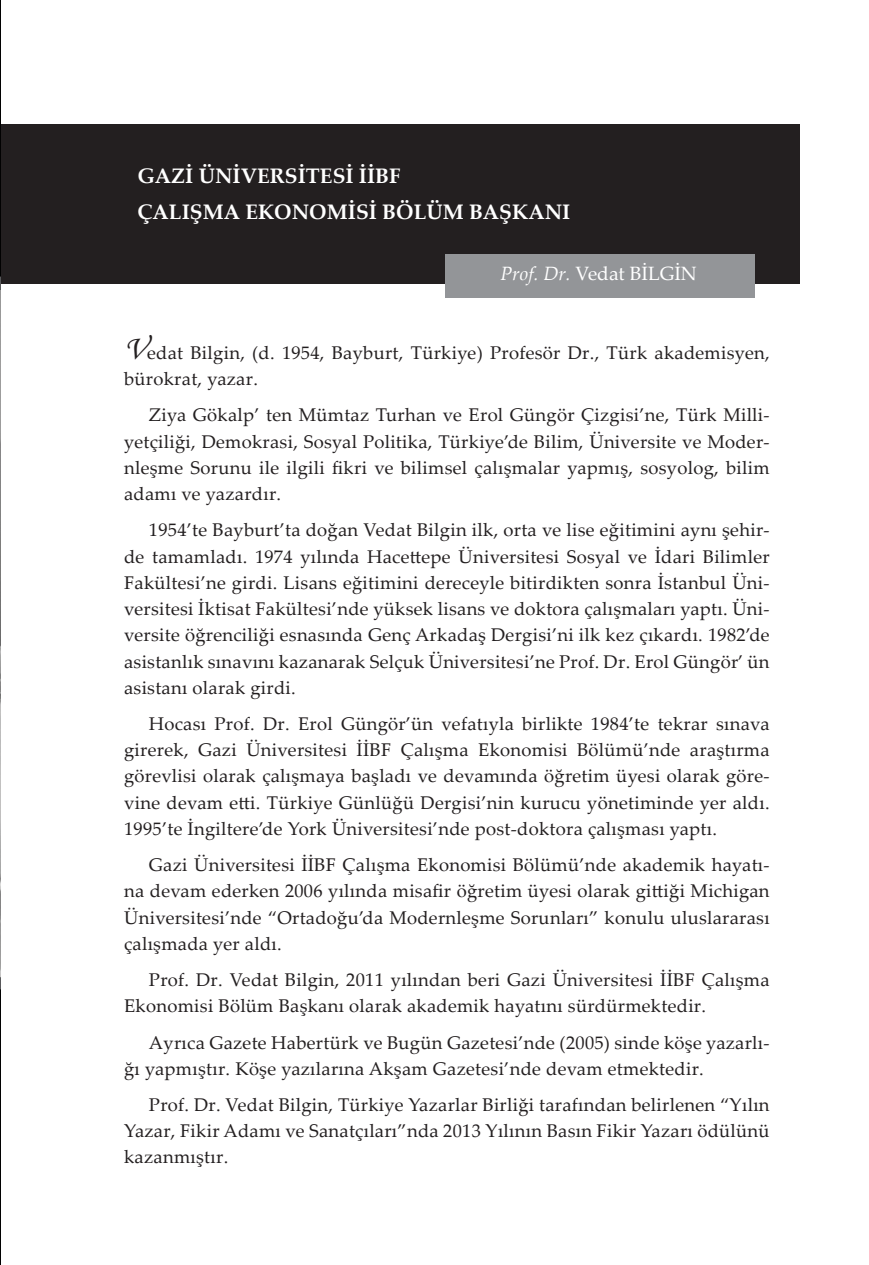
<style>
.page{position:relative;width:869px;height:1265px;background:#fff}
.page>*{position:absolute;margin:0;border:0;box-sizing:border-box;transform-origin:0 0}
.t1{font:700 21px "Palatino Linotype";color:#fff}
.t2{font:19.25px "Palatino Linotype";color:#fff}
.Normal__Web{font:18.38px/26.2px "Palatino Linotype";letter-spacing:.015em;color:#231f20;text-align:justify}
.s1{font-style:italic}
.s2{font-family:"Monotype Corsiva";font-size:35px}
</style>
<div class="page">
<div style="left:0;top:124px;width:799px;height:159px;background:#231f20"></div>
<div style="left:445px;top:254px;width:309px;height:44px;background:#939598"></div>
<img style="left:0;top:0;width:1px;height:1265px">
<p class="t1" style="left:137px;top:161px;width:265px">GAZİ ÜNİVERSİTESİ İİBF</p>
<p class="t1" style="left:137px;top:197px;width:434px">ÇALIŞMA EKONOMİSİ BÖLÜM BAŞKANI</p>
<p class="t2" style="left:500px;top:260px;width:198px"><span class="s1">Prof. Dr.</span> Vedat BİLGİN</p>
<p class="Normal__Web" style="left:124px;top:339px;width:646px"><span class="s2">V</span>edat Bilgin, (d. 1954, Bayburt, Türkiye) Profesör Dr., Türk akademisyen, bürokrat, yazar.</p>
<p class="Normal__Web" style="left:124px;top:401px;width:646px;text-indent:25px">Ziya Gökalp’ ten Mümtaz Turhan ve Erol Güngör Çizgisi’ne, Türk Milli&shy;yetçiliği, Demokrasi, Sosyal Politika, Türkiye’de Bilim, Üniversite ve Moder&shy;nleşme Sorunu ile ilgili fikri ve bilimsel çalışmalar yapmış, sosyolog, bilim adamı ve yazardır.</p>
<p class="Normal__Web" style="left:124px;top:516px;width:646px;text-indent:25px">1954’te Bayburt’ta doğan Vedat Bilgin ilk, orta ve lise eğitimini aynı şehir&shy;de tamamladı. 1974 yılında Hacettepe Üniversitesi Sosyal ve İdari Bilimler Fakültesi’ne girdi. Lisans eğitimini dereceyle bitirdikten sonra İstanbul Üni&shy;versitesi İktisat Fakültesi’nde yüksek lisans ve doktora çalışmaları yaptı. Üni&shy;versite öğrenciliği esnasında Genç Arkadaş Dergisi’ni ilk kez çıkardı. 1982’de asistanlık sınavını kazanarak Selçuk Üniversitesi’ne Prof. Dr. Erol Güngör’ ün asistanı olarak girdi.</p>
<p class="Normal__Web" style="left:124px;top:710px;width:646px;text-indent:25px">Hocası Prof. Dr. Erol Güngör’ün vefatıyla birlikte 1984’te tekrar sınava girerek, Gazi Üniversitesi İİBF Çalışma Ekonomisi Bölümü’nde araştırma görevlisi olarak çalışmaya başladı ve devamında öğretim üyesi olarak göre&shy;vine devam etti. Türkiye Günlüğü Dergisi’nin kurucu yönetiminde yer aldı.<br>1995’te İngiltere’de York Üniversitesi’nde post-doktora çalışması yaptı.</p>
<p class="Normal__Web" style="left:124px;top:851px;width:646px;text-indent:25px">Gazi Üniversitesi İİBF Çalışma Ekonomisi Bölümü’nde akademik hayatı&shy;na devam ederken 2006 yılında misafir öğretim üyesi olarak gittiği Michigan Üniversitesi’nde “Ortadoğu’da Modernleşme Sorunları” konulu uluslararası çalışmada yer aldı.</p>
<p class="Normal__Web" style="left:124px;top:966px;width:646px;text-indent:25px">Prof. Dr. Vedat Bilgin, 2011 yılından beri Gazi Üniversitesi İİBF Çalışma<br>Ekonomisi Bölüm Başkanı olarak akademik hayatını sürdürmektedir.</p>
<p class="Normal__Web" style="left:124px;top:1028px;width:646px;text-indent:25px">Ayrıca Gazete Habertürk ve Bugün Gazetesi’nde (2005) sinde köşe yazarlı&shy;ğı yapmıştır. Köşe yazılarına Akşam Gazetesi’nde devam etmektedir.</p>
<p class="Normal__Web" style="left:124px;top:1091px;width:646px;text-indent:25px">Prof. Dr. Vedat Bilgin, Türkiye Yazarlar Birliği tarafından belirlenen “Yılın Yazar, Fikir Adamı ve Sanatçıları”nda 2013 Yılının Basın Fikir Yazarı ödülünü kazanmıştır.</p>
</div>
